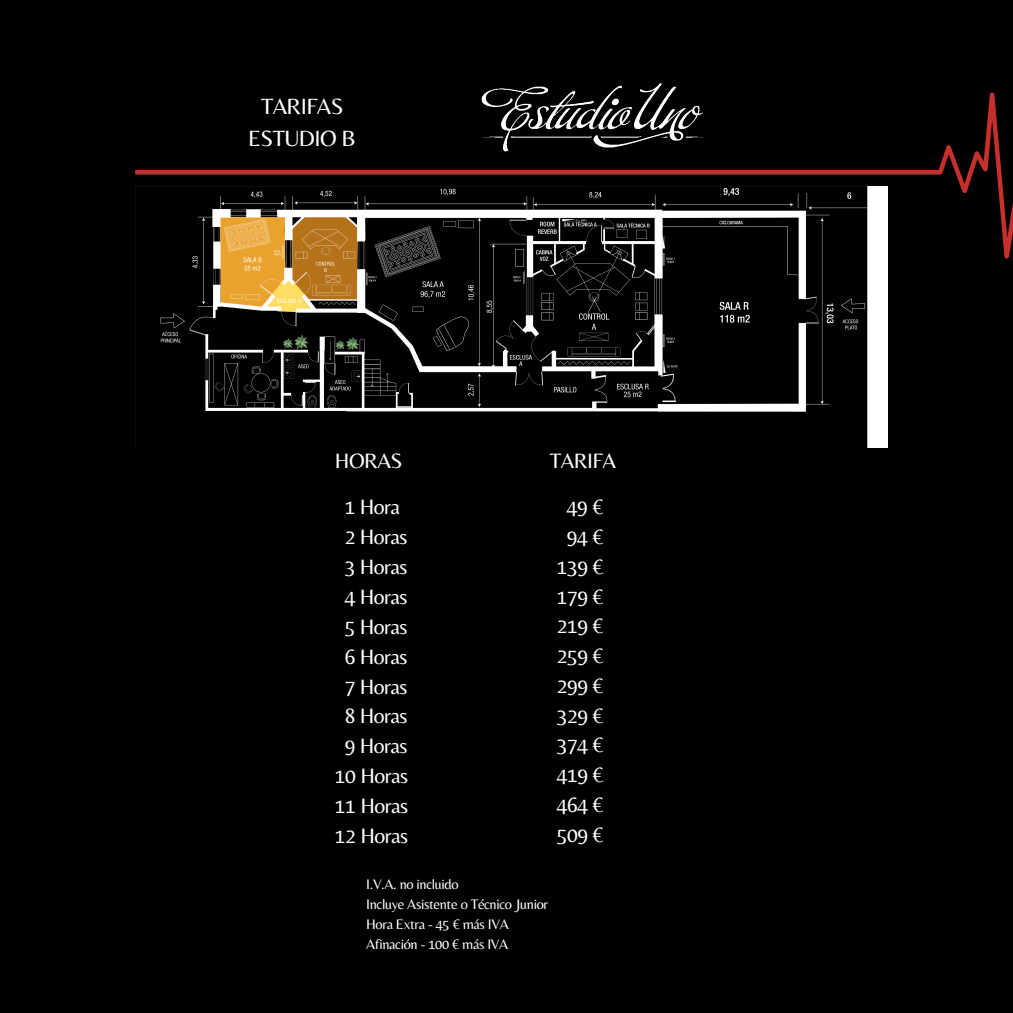
<style>
.page{position:relative;width:1013px;height:1013px;background:#fff}
.page>*{position:absolute;margin:0;border:0;box-sizing:border-box;transform-origin:0 0}
.t1{font:23px "Belleza";letter-spacing:-.025em;color:#fff}
.t2{font:21.62px "Belleza";letter-spacing:-.025em;color:#fff}
.t3{font:14.38px "Belleza";letter-spacing:-.025em;color:#fff}
</style>
<div class="page">
<div style="left:0;top:0;width:1012px;height:1012px;background:#000"></div>
<img style="left:485px;top:83px;width:192px;height:10px">
<svg style="left:135px;top:93px;width:877px;height:165px"></svg>
<img style="left:135px;top:187px;width:752px;height:261px">
<p class="t1" style="left:261px;top:93px;width:84px">TARIFAS</p>
<p class="t1" style="left:248px;top:125px;width:110px">ESTUDIO B</p>
<p class="t2" style="left:335px;top:448px;width:69px">HORAS</p>
<p class="t2" style="left:345px;top:494px;width:57px">1 Hora</p>
<p class="t2" style="left:345px;top:524px;width:64px">2 Horas</p>
<p class="t2" style="left:345px;top:554px;width:64px">3 Horas</p>
<p class="t2" style="left:345px;top:584px;width:64px">4 Horas</p>
<p class="t2" style="left:345px;top:613px;width:64px">5 Horas</p>
<p class="t2" style="left:345px;top:643px;width:64px">6 Horas</p>
<p class="t2" style="left:345px;top:673px;width:64px">7 Horas</p>
<p class="t2" style="left:345px;top:703px;width:64px">8 Horas</p>
<p class="t2" style="left:345px;top:733px;width:64px">9 Horas</p>
<p class="t2" style="left:335px;top:763px;width:75px">10 Horas</p>
<p class="t2" style="left:335px;top:793px;width:75px">11 Horas</p>
<p class="t2" style="left:335px;top:822px;width:75px">12 Horas</p>
<p class="t2" style="left:550px;top:448px;width:68px">TARIFA</p>
<p class="t2" style="left:567px;top:494px;width:38px">49 €</p>
<p class="t2" style="left:567px;top:524px;width:38px">94 €</p>
<p class="t2" style="left:557px;top:553px;width:48px">139 €</p>
<p class="t2" style="left:557px;top:583px;width:48px">179 €</p>
<p class="t2" style="left:557px;top:613px;width:48px">219 €</p>
<p class="t2" style="left:557px;top:643px;width:48px">259 €</p>
<p class="t2" style="left:557px;top:672px;width:48px">299 €</p>
<p class="t2" style="left:557px;top:702px;width:48px">329 €</p>
<p class="t2" style="left:557px;top:732px;width:48px">374 €</p>
<p class="t2" style="left:557px;top:762px;width:48px">419 €</p>
<p class="t2" style="left:557px;top:792px;width:48px">464 €</p>
<p class="t2" style="left:557px;top:821px;width:48px">509 €</p>
<p class="t3" style="left:366px;top:876px;width:94px">I.V.A. no incluido</p>
<p class="t3" style="left:366px;top:895px;width:183px">Incluye Asistente o Técnico Junior</p>
<p class="t3" style="left:366px;top:915px;width:144px">Hora Extra - 45 € más IVA</p>
<p class="t3" style="left:366px;top:935px;width:143px">Afinación - 100 € más IVA</p>
</div>
